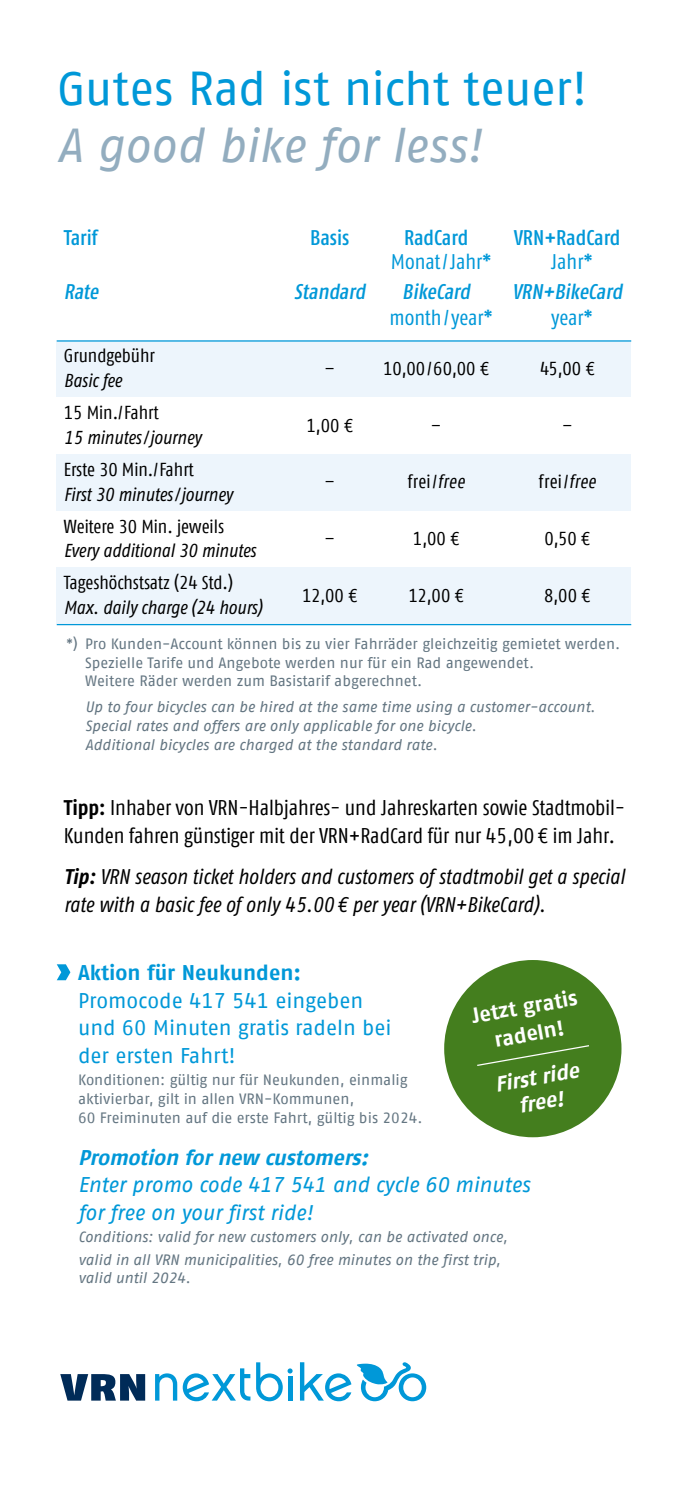
<style>
.page{position:relative;width:688px;height:1489px;background:#fff}
.page>*{position:absolute;margin:0;border:0;box-sizing:border-box;transform-origin:0 0}
.Headline{font:47.5px "Fago No Tf";letter-spacing:-.015em;color:#0098d8}
.Headline-2{font:italic 47.5px "Fago No Tf";letter-spacing:-.01em;color:#93adbf}
.copy{font:condensed 21.25px/28.2px "Fago Offc";color:#000}
.copy-2{font:italic condensed 21.25px/28.2px "Fago OT";letter-spacing:.005em;color:#000}
.Pluspunkte_klein{font:italic 21.25px/27.5px "Fago No Tf";letter-spacing:-.01em;color:#0098d8}
.Pluspunkte_klein-2{font:21.25px/27.5px "Fago No Tf";color:#0098d8}
.copy-3{font:condensed 21.25px "Fago OT";color:#0098d8}
.copy-4{font:italic 500 condensed 21.25px "Fago OT";color:#0098d8}
.copy-5{font:500 condensed 21.25px "Fago OT";letter-spacing:-.005em;color:#0098d8}
.Pluspunkte_klein-3{font:700 21.25px/27.5px "Fago No Tf";color:#fff;text-align:center}
.Pluspunkte_klein-4{font:italic 700 21.25px/25px "Fago No Tf";color:#fff;text-align:center}
.copy-6{font:condensed 18.75px "Fago Offc";color:#000}
.copy-7{font:italic condensed 18.75px "Fago OT";color:#000}
.Subhead{font:15px/18.8px "Fago No Tf";letter-spacing:-.005em;color:#647682}
.Subhead-2{font:italic 15px/18.8px "Fago No Tf";letter-spacing:-.005em;color:#647682}
.s1{font-weight:500}
.s2{font-style:italic}
.s3{font-family:"Fago OT";font-weight:700}
.s4{font-weight:700}
</style>
<div class="page">
<svg style="left:155px;top:1373px;width:22px;height:27px"></svg>
<svg style="left:256px;top:1362px;width:36px;height:39px"></svg>
<svg style="left:183px;top:1368px;width:67px;height:33px"></svg>
<svg style="left:300px;top:1362px;width:126px;height:39px"></svg>
<svg style="left:60px;top:1374px;width:85px;height:26px"></svg>
<div style="left:57px;top:340px;width:574px;height:57px;background:#edf5fc"></div>
<div style="left:57px;top:454px;width:574px;height:56px;background:#edf5fc"></div>
<div style="left:57px;top:567px;width:574px;height:57px;background:#edf5fc"></div>
<hr style="left:57px;top:340px;width:574px;height:1px;background:#0098d8">
<hr style="left:57px;top:624px;width:574px;height:1px;background:#0098d8">
<div style="left:444px;top:959px;width:177px;height:178px;background:#447e1e;border-radius:50%"></div>
<svg style="left:477px;top:1045px;width:112px;height:21px"></svg>
<svg style="left:57px;top:964px;width:13px;height:16px"></svg>
<p class="Headline" style="left:57px;top:62px;width:532px">Gutes Rad ist nicht teuer!</p>
<p class="Headline-2" style="left:57px;top:118px;width:426px">A good bike for less!</p>
<p class="copy-5" style="left:64px;top:225px;width:36px">Tarif</p>
<p class="copy-5" style="left:310px;top:225px;width:41px">Basis</p>
<p class="copy-5" style="left:404px;top:225px;width:66px">RadCard</p>
<p class="copy-5" style="left:514px;top:225px;width:108px">VRN+RadCard</p>
<p class="copy-3" style="left:391px;top:248px;width:102px">Monat/Jahr<span class="s1">*</span></p>
<p class="copy-3" style="left:551px;top:248px;width:43px">Jahr<span class="s1">*</span></p>
<p class="copy-4" style="left:64px;top:279px;width:40px">Rate</p>
<p class="copy-4" style="left:294px;top:279px;width:77px">Standard</p>
<p class="copy-4" style="left:402px;top:279px;width:73px">BikeCard</p>
<p class="copy-4" style="left:512px;top:279px;width:115px">VRN+BikeCard</p>
<p class="copy-3" style="left:389px;top:305px;width:105px">month/year<span class="s1">*</span></p>
<p class="copy-3" style="left:551px;top:305px;width:43px">year<span class="s1">*</span></p>
<p class="copy-6" style="left:64px;top:345px;width:93px">Grundgebühr</p>
<p class="copy-6" style="left:324px;top:358px;width:12px">–</p>
<p class="copy-6" style="left:383px;top:358px;width:107px">10,00/60,00 €</p>
<p class="copy-6" style="left:540px;top:358px;width:56px">45,00 €</p>
<p class="copy-7" style="left:64px;top:369px;width:59px">Basic fee</p>
<p class="copy-6" style="left:64px;top:402px;width:96px">15 Min./Fahrt</p>
<p class="copy-6" style="left:306px;top:414px;width:48px">1,00 €</p>
<p class="copy-6" style="left:431px;top:414px;width:12px">–</p>
<p class="copy-6" style="left:562px;top:414px;width:12px">–</p>
<p class="copy-7" style="left:64px;top:426px;width:139px">15 minutes/journey</p>
<p class="copy-6" style="left:64px;top:459px;width:132px">Erste 30 Min./Fahrt</p>
<p class="copy-6" style="left:324px;top:471px;width:12px">–</p>
<p class="copy-6" style="left:407px;top:471px;width:62px">frei/<span class="s2">free</span></p>
<p class="copy-6" style="left:538px;top:471px;width:62px">frei/<span class="s2">free</span></p>
<p class="copy-7" style="left:64px;top:482px;width:170px">First 30 minutes/journey</p>
<p class="copy-6" style="left:64px;top:515px;width:162px">Weitere 30 Min. jeweils</p>
<p class="copy-6" style="left:324px;top:528px;width:12px">–</p>
<p class="copy-6" style="left:413px;top:528px;width:48px">1,00 €</p>
<p class="copy-6" style="left:544px;top:528px;width:47px">0,50 €</p>
<p class="copy-7" style="left:64px;top:539px;width:193px">Every additional 30 minutes</p>
<p class="copy-6" style="left:64px;top:572px;width:171px">Tageshöchstsatz (24 Std.)</p>
<p class="copy-6" style="left:302px;top:584px;width:57px">12,00 €</p>
<p class="copy-6" style="left:408px;top:584px;width:57px">12,00 €</p>
<p class="copy-6" style="left:544px;top:584px;width:48px">8,00 €</p>
<p class="copy-7" style="left:64px;top:596px;width:200px">Max. daily charge (24 hours)</p>
<p class="Subhead" style="left:85px;top:634px;width:536px;text-indent:-19px">*) Pro Kunden-Account können bis zu vier Fahrräder gleichzeitig gemietet werden.<br>Spezielle Tarife und Angebote werden nur für ein Rad angewendet.<br>Weitere Räder werden zum Basistarif abgerechnet.</p>
<p class="Subhead-2" style="left:85px;top:697px;width:511px">Up to four bicycles can be hired at the same time using a customer-account.<br>Special rates and offers are only applicable for one bicycle.<br>Additional bicycles are charged at the standard rate.</p>
<p class="copy" style="left:64px;top:793px;width:562px"><span class="s3">Tipp:</span> Inhaber von VRN-Halbjahres- und Jahreskarten sowie Stadtmobil-<br>Kunden fahren günstiger mit der VRN+RadCard für nur 45,00 € im Jahr.</p>
<p class="copy-2" style="left:64px;top:862px;width:562px"><span class="s4">Tip:</span> VRN season ticket holders and customers of stadtmobil get a special rate with a basic fee of only 45.00 € per year (VRN+BikeCard).</p>
<p class="Pluspunkte_klein-2" style="left:78px;top:958px;width:315px"><span class="s4">Aktion für Neukunden:<br></span>Promocode 417 541 eingeben und 60 Minuten gratis radeln bei der ersten Fahrt!</p>
<p class="Subhead" style="left:78px;top:1070px;width:346px">Konditionen: gültig nur für Neukunden, einmalig aktivierbar, gilt in allen VRN-Kommunen,<br>60 Freiminuten auf die erste Fahrt, gültig bis 2024.</p>
<p class="Pluspunkte_klein" style="left:78px;top:1143px;width:453px"><span class="s4">Promotion fornew customers:<br></span>Enter promo code 417 541 and cycle 60 minutes for free on your first ride!</p>
<p class="Subhead-2" style="left:78px;top:1225px;width:431px;line-height:22.5px">Conditions: valid for new customers only, can be activated once, valid in all VRN municipalities, 60 free minutes on the first trip,</p>
<p class="Subhead-2" style="left:78px;top:1268px;width:114px">valid until 2024.</p>
<p class="Pluspunkte_klein-3" style="left:469px;top:1001px;width:108px;rotate:-10deg">Jetzt gratis radeln!</p>
<p class="Pluspunkte_klein-4" style="left:493px;top:1071px;width:86px;rotate:-10deg">First ride free!</p>
</div>
